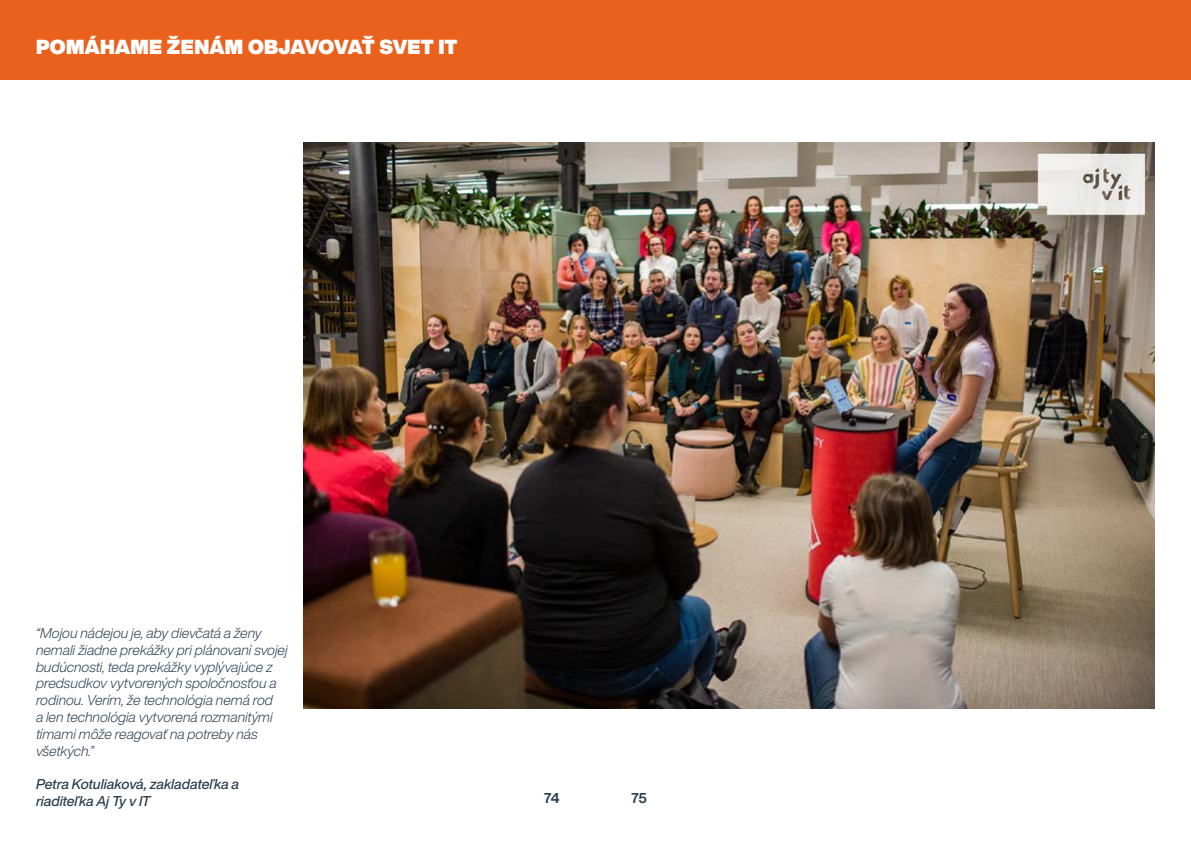
<style>
.page{position:relative;width:1191px;height:842px;background:#fff}
.page>*{position:absolute;margin:0;border:0;box-sizing:border-box;transform-origin:0 0}
.t1{font:900 expanded 20px "Helvetica Now Display";letter-spacing:.01em;color:#fff}
.t2{font:italic 300 14px/16.8px "Helvetica Now Display";color:#283c4e}
.t3{font:14px/16.8px "Helvetica Now Display Med Ita";letter-spacing:-.01em;color:#283c4e}
.t4{font:700 14px "Helvetica Now Display";color:#283c4e}
</style>
<div class="page">
<div style="left:0;top:0;width:1191px;height:79px;background:#ea601d"></div>
<img style="left:304px;top:143px;width:851px;height:566px">
<h1 class="t1" style="left:36px;top:32px;width:423px">POMÁHAME ŽENÁM OBJAVOVAŤ SVET IT</h1>
<p class="t2" style="left:36px;top:624px;width:253px">“Mojou nádejou je, aby dievčatá a ženy nemali žiadne prekážky pri plánovaní svojej budúcnosti, teda prekážky vyplývajúce z predsudkov vytvorených spoločnosťou a rodinou. Verím, že technológia nemá rod<br>a len technológia vytvorená rozmanitými tímami môže reagovať na potreby nás všetkých.”</p>
<p class="t3" style="left:36px;top:776px;width:204px">Petra Kotuliaková, zakladateľka a riaditeľka Aj Ty v IT</p>
<p class="t4" style="left:544px;top:788px;width:17px">74</p>
<p class="t4" style="left:631px;top:788px;width:17px">75</p>
</div>
